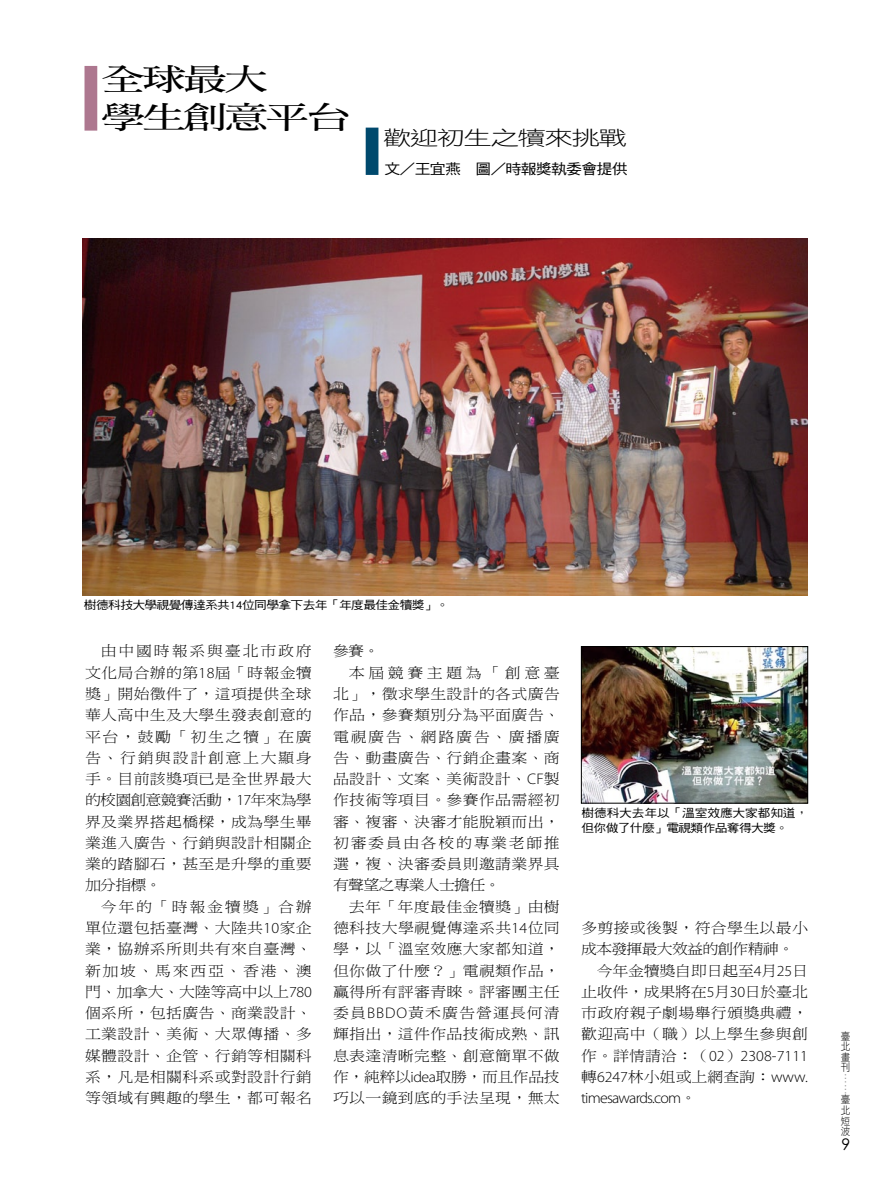
<style>
.page{position:relative;width:893px;height:1191px;background:#fff}
.page>*{position:absolute;margin:0;border:0;box-sizing:border-box;transform-origin:0 0}
.t1{font:30.45px/38.2px "DF Ming Std W7";letter-spacing:-.06em;color:#000;scale:1.43 1}
.t2{font:20.1px "DF Hei Std W3";letter-spacing:-.06em;color:#000;scale:1.43 1}
.t3{font:300 15.3px "Myriad Pro";color:#000;scale:1.04 1}
.t4{font:300 15.3px "Myriad Pro";letter-spacing:-.05em;color:#000;scale:1.04 1}
.t5{font:14.4px "DF Ming Std W3";letter-spacing:.015em;color:#000;scale:1.11 1}
.t6{font:14.4px "DF Ming Std W3";letter-spacing:.1em;color:#000;scale:1.11 1}
.t7{font:14.4px "DF Ming Std W3";letter-spacing:-.015em;color:#000;scale:1.11 1}
.t8{font:14.4px "DF Ming Std W3";letter-spacing:-.05em;color:#000;scale:1.11 1}
.t9{font:14.4px "DF Ming Std W3";letter-spacing:.11em;color:#000;scale:1.11 1}
.t10{font:14.4px "DF Ming Std W3";letter-spacing:-.005em;color:#000;scale:1.11 1}
.t11{font:14.4px "DF Ming Std W3";letter-spacing:-.03em;color:#000;scale:1.11 1}
.t12{font:14.4px "DF Hei Std W5";letter-spacing:-.05em;color:#000;scale:1.11 1}
.t13{font:14.4px "DF Ming Std W3";letter-spacing:.065em;color:#000;scale:1.11 1}
.t14{font:14.4px "DF Ming Std W3";letter-spacing:.225em;color:#000;scale:1.11 1}
.t15{font:11.55px/14.9px "DF Hei Std W5";letter-spacing:-.015em;color:#000;scale:1.11 1}
.t16{font:11.55px "DF Hei Std W5";letter-spacing:-.05em;color:#000;scale:1.11 1}
.t17{font:10.65px/10.6px "DF Hei Std W3";color:#000;text-align:justify;scale:.9 1}
.t18{font:9.6px "DF Hei Std W3";color:#898989;scale:1.11 1}
.s1{font-family:"Myriad Pro";font-weight:300;font-size:15.3px}
.s2{font-family:"DF Ming Std W3";font-weight:400;font-size:14.4px}
</style>
<div class="page">
<div style="left:85px;top:66px;width:12px;height:65px;background:#ad778f"></div>
<div style="left:366px;top:128px;width:12px;height:47px;background:#00496d"></div>
<img style="left:583px;top:648px;width:223px;height:153px">
<div style="left:581px;top:646px;width:227px;height:157px;border:1px solid #000"></div>
<img style="left:82px;top:239px;width:726px;height:356px">
<p class="t1" style="left:102px;top:60px;width:175px">全球最大<br>學生創意平台</p>
<p class="t2" style="left:383px;top:127px;width:173px">歡迎初生之犢來挑戰</p>
<p class="t12" style="left:384px;top:161px;width:221px">文／王宜燕　圖／時報獎執委會提供</p>
<p class="t16" style="left:84px;top:598px;width:330px">樹德科技大學視覺傳達系共14位同學拿下去年「年度最佳金犢獎」。</p>
<p class="t9" style="left:101px;top:643px;width:192px">由中國時報系與臺北市政府</p>
<p class="t5" style="left:85px;top:665px;width:206px">文化局合辦的第<span class="s1">18</span>屆「時報金犢</p>
<p class="t5" style="left:85px;top:686px;width:206px">獎」開始徵件了，這項提供全球</p>
<p class="t5" style="left:85px;top:707px;width:206px">華人高中生及大學生發表創意的</p>
<p class="t6" style="left:85px;top:728px;width:206px">平台，鼓勵「初生之犢」在廣</p>
<p class="t6" style="left:85px;top:750px;width:206px">告、行銷與設計創意上大顯身</p>
<p class="t5" style="left:85px;top:771px;width:206px">手。目前該獎項已是全世界最大</p>
<p class="t8" style="left:85px;top:792px;width:206px">的校園創意競賽活動，<span class="s1">17</span>年來為學</p>
<p class="t5" style="left:85px;top:813px;width:206px">界及業界搭起橋樑，成為學生畢</p>
<p class="t5" style="left:85px;top:835px;width:206px">業進入廣告、行銷與設計相關企</p>
<p class="t5" style="left:85px;top:856px;width:206px">業的踏腳石，甚至是升學的重要</p>
<p class="t5" style="left:85px;top:877px;width:70px">加分指標。</p>
<p class="t9" style="left:101px;top:898px;width:192px">今年的「時報金犢獎」合辦</p>
<p class="t5" style="left:85px;top:920px;width:206px">單位還包括臺灣、大陸共<span class="s1">10</span>家企</p>
<p class="t5" style="left:85px;top:941px;width:206px">業，協辦系所則共有來自臺灣、</p>
<p class="t6" style="left:85px;top:962px;width:206px">新加坡、馬來西亞、香港、澳</p>
<p class="t7" style="left:85px;top:983px;width:206px">門、加拿大、大陸等高中以上<span class="s1">780</span></p>
<p class="t5" style="left:85px;top:1005px;width:206px">個系所，包括廣告、商業設計、</p>
<p class="t5" style="left:85px;top:1026px;width:206px">工業設計、美術、大眾傳播、多</p>
<p class="t5" style="left:85px;top:1047px;width:206px">媒體設計、企管、行銷等相關科</p>
<p class="t5" style="left:85px;top:1068px;width:206px">系，凡是相關科系或對設計行銷</p>
<p class="t5" style="left:85px;top:1090px;width:206px">等領域有興趣的學生，都可報名</p>
<p class="t5" style="left:333px;top:643px;width:43px">參賽。</p>
<p class="t14" style="left:349px;top:665px;width:192px">本屆競賽主題為「創意臺</p>
<p class="t5" style="left:333px;top:686px;width:206px">北」，徵求學生設計的各式廣告</p>
<p class="t5" style="left:333px;top:707px;width:206px">作品，參賽類別分為平面廣告、</p>
<p class="t6" style="left:333px;top:728px;width:206px">電視廣告、網路廣告、廣播廣</p>
<p class="t5" style="left:333px;top:750px;width:206px">告、動畫廣告、行銷企畫案、商</p>
<p class="t5" style="left:333px;top:771px;width:206px">品設計、文案、美術設計、<span class="s1">CF</span>製</p>
<p class="t5" style="left:333px;top:792px;width:206px">作技術等項目。參賽作品需經初</p>
<p class="t5" style="left:333px;top:813px;width:206px">審、複審、決審才能脫穎而出，</p>
<p class="t6" style="left:333px;top:835px;width:206px">初審委員由各校的專業老師推</p>
<p class="t5" style="left:333px;top:856px;width:206px">選，複、決審委員則邀請業界具</p>
<p class="t8" style="left:333px;top:877px;width:152px">有聲望之專業人士擔任。</p>
<p class="t5" style="left:349px;top:898px;width:192px">去年「年度最佳金犢獎」由樹</p>
<p class="t5" style="left:333px;top:920px;width:206px">德科技大學視覺傳達系共<span class="s1">14</span>位同</p>
<p class="t5" style="left:333px;top:941px;width:206px">學，以「溫室效應大家都知道，</p>
<p class="t5" style="left:333px;top:962px;width:206px">但你做了什麼？」電視類作品，</p>
<p class="t5" style="left:333px;top:983px;width:206px">贏得所有評審青睞。評審團主任</p>
<p class="t13" style="left:333px;top:1005px;width:206px">委員<span class="s1">BBDO</span>黃禾廣告營運長何清</p>
<p class="t5" style="left:333px;top:1026px;width:206px">輝指出，這件作品技術成熟、訊</p>
<p class="t5" style="left:333px;top:1047px;width:206px">息表達清晰完整、創意簡單不做</p>
<p class="t11" style="left:333px;top:1068px;width:206px">作，純粹以<span class="s1">idea</span>取勝，而且作品技</p>
<p class="t5" style="left:333px;top:1090px;width:206px">巧以一鏡到底的手法呈現，無太</p>
<p class="t15" style="left:581px;top:805px;width:206px">樹德科大去年以「溫室效應大家都知道，但你做了什麼」電視類作品奪得大獎。</p>
<p class="t5" style="left:581px;top:920px;width:206px">多剪接或後製，符合學生以最小</p>
<p class="t8" style="left:581px;top:941px;width:193px">成本發揮最大效益的創作精神。</p>
<p class="t7" style="left:597px;top:962px;width:192px">今年金犢獎自即日起至<span class="s1">4</span>月<span class="s1">25</span>日</p>
<p class="t7" style="left:581px;top:983px;width:206px">止收件，成果將在<span class="s1">5</span>月<span class="s1">30</span>日於臺北</p>
<p class="t5" style="left:581px;top:1005px;width:206px">市政府親子劇場舉行頒獎典禮，</p>
<p class="t5" style="left:581px;top:1026px;width:206px">歡迎高中（職）以上學生參與創</p>
<p class="t3" style="left:581px;top:1046px;width:220px"><span class="s2">作。詳情請洽：（</span>02<span class="s2">）</span>2308-7111</p>
<p class="t10" style="left:581px;top:1068px;width:206px">轉<span class="s1">6247</span>林小姐或上網查詢：<span class="s1">www.</span></p>
<p class="t4" style="left:581px;top:1088px;width:112px">timesawards.com<span class="s2">。</span></p>
<p class="t17" style="left:841px;top:1030px;width:12px">臺北畫刊</p>
<p class="t18" style="left:851px;top:1073px;width:21px;rotate:90deg">……</p>
<p class="t17" style="left:841px;top:1094px;width:12px">臺北短波</p>
</div>
